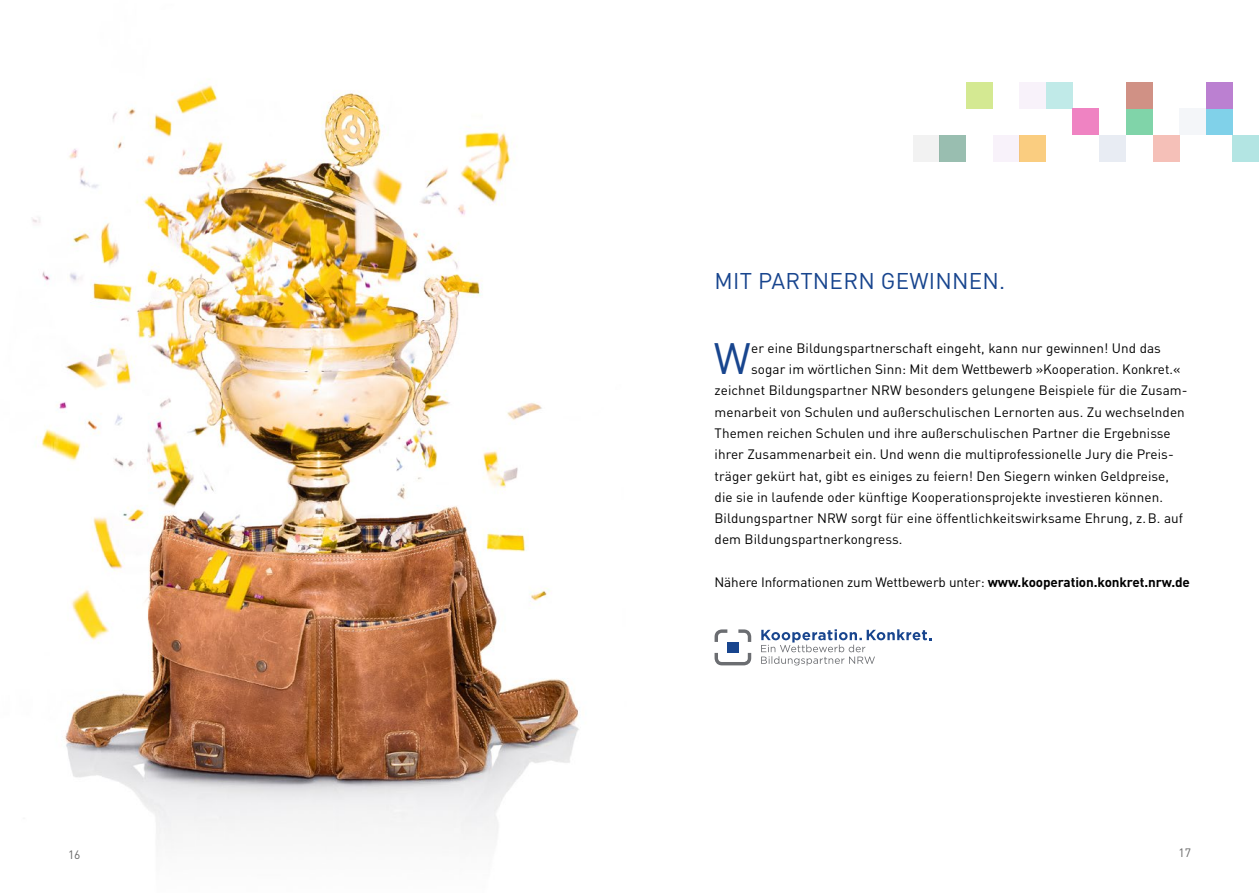
<style>
.page{position:relative;width:1259px;height:893px;background:#fff}
.page>*{position:absolute;margin:0;border:0;box-sizing:border-box;transform-origin:0 0}
.t1{font:43.35px "DIN";color:#18458e}
.t2{font:22.5px "DIN";letter-spacing:.01em;color:#18458e}
.t3{font:13.5px "DIN";letter-spacing:.005em;color:#000}
.t4{font:12px "DIN";color:#676767}
.s1{font-weight:700}
</style>
<div class="page">
<img style="left:32px;top:84px;width:548px;height:756px">
<div style="left:939px;top:135px;width:27px;height:27px;background:#99beb0"></div>
<div style="left:966px;top:82px;width:26px;height:26px;background:#d4e992"></div>
<div style="left:1099px;top:135px;width:26px;height:27px;background:#e8ecf3"></div>
<div style="left:1179px;top:108px;width:26px;height:27px;background:#f4f6f9"></div>
<div style="left:1019px;top:135px;width:27px;height:27px;background:#facd80"></div>
<div style="left:1019px;top:82px;width:27px;height:26px;background:#f8f2fa"></div>
<div style="left:992px;top:135px;width:27px;height:27px;background:#f8f2fa"></div>
<div style="left:1046px;top:82px;width:26px;height:26px;background:#c0eae8"></div>
<div style="left:1072px;top:108px;width:27px;height:27px;background:#ef83c2"></div>
<div style="left:1126px;top:108px;width:26px;height:27px;background:#80d4a9"></div>
<div style="left:1126px;top:82px;width:26px;height:26px;background:#d09185"></div>
<div style="left:913px;top:135px;width:26px;height:27px;background:#f2f2f2"></div>
<div style="left:1232px;top:135px;width:27px;height:27px;background:#b3e5e3"></div>
<div style="left:1205px;top:108px;width:27px;height:27px;background:#80d1e9"></div>
<div style="left:1205px;top:82px;width:27px;height:26px;background:#bb80d1"></div>
<div style="left:1153px;top:135px;width:26px;height:27px;background:#f5c0b8"></div>
<div style="left:727px;top:642px;width:11px;height:11px;background:#18458e"></div>
<svg style="left:714px;top:629px;width:13px;height:13px"></svg>
<svg style="left:714px;top:653px;width:37px;height:12px"></svg>
<svg style="left:738px;top:629px;width:13px;height:13px"></svg>
<svg style="left:761px;top:629px;width:170px;height:36px"></svg>
<h2 class="t2" style="left:714px;top:267px;width:292px">MIT PARTNERN GEWINNEN.</h2>
<h1 class="t1" style="left:714px;top:331px;width:39px">W</h1>
<p class="t3" style="left:751px;top:340px;width:411px">er eine Bildungspartnerschaft eingeht, kann nur gewinnen! Und das</p>
<p class="t3" style="left:751px;top:361px;width:431px">sogar im wörtlichen Sinn: Mit dem Wettbewerb »Kooperation. Konkret.«</p>
<p class="t3" style="left:714px;top:382px;width:474px">zeichnet Bildungspartner NRW besonders gelungene Beispiele für die Zusam-</p>
<p class="t3" style="left:714px;top:403px;width:472px">menarbeit von Schulen und außerschulischen Lernorten aus. Zu wechselnden</p>
<p class="t3" style="left:714px;top:425px;width:458px">Themen reichen Schulen und ihre außerschulischen Partner die Ergebnisse</p>
<p class="t3" style="left:714px;top:446px;width:461px">ihrer Zusammenarbeit ein. Und wenn die multiprofessionelle Jury die Preis-</p>
<p class="t3" style="left:714px;top:467px;width:456px">träger gekürt hat, gibt es einiges zu feiern! Den Siegern winken Geldpreise,</p>
<p class="t3" style="left:714px;top:488px;width:450px">die sie in laufende oder künftige Kooperationsprojekte investieren können.</p>
<p class="t3" style="left:714px;top:510px;width:470px">Bildungspartner NRW sorgt für eine öffentlichkeitswirksame Ehrung, z.B. auf</p>
<p class="t3" style="left:714px;top:531px;width:189px">dem Bildungspartnerkongress.</p>
<p class="t3" style="left:714px;top:574px;width:477px">Nähere Informationen zum Wettbewerb unter: <span class="s1">www.kooperation.konkret.nrw.de</span></p>
<p class="t4" style="left:68px;top:847px;width:14px">16</p>
<p class="t4" style="left:1178px;top:845px;width:14px">17</p>
</div>
